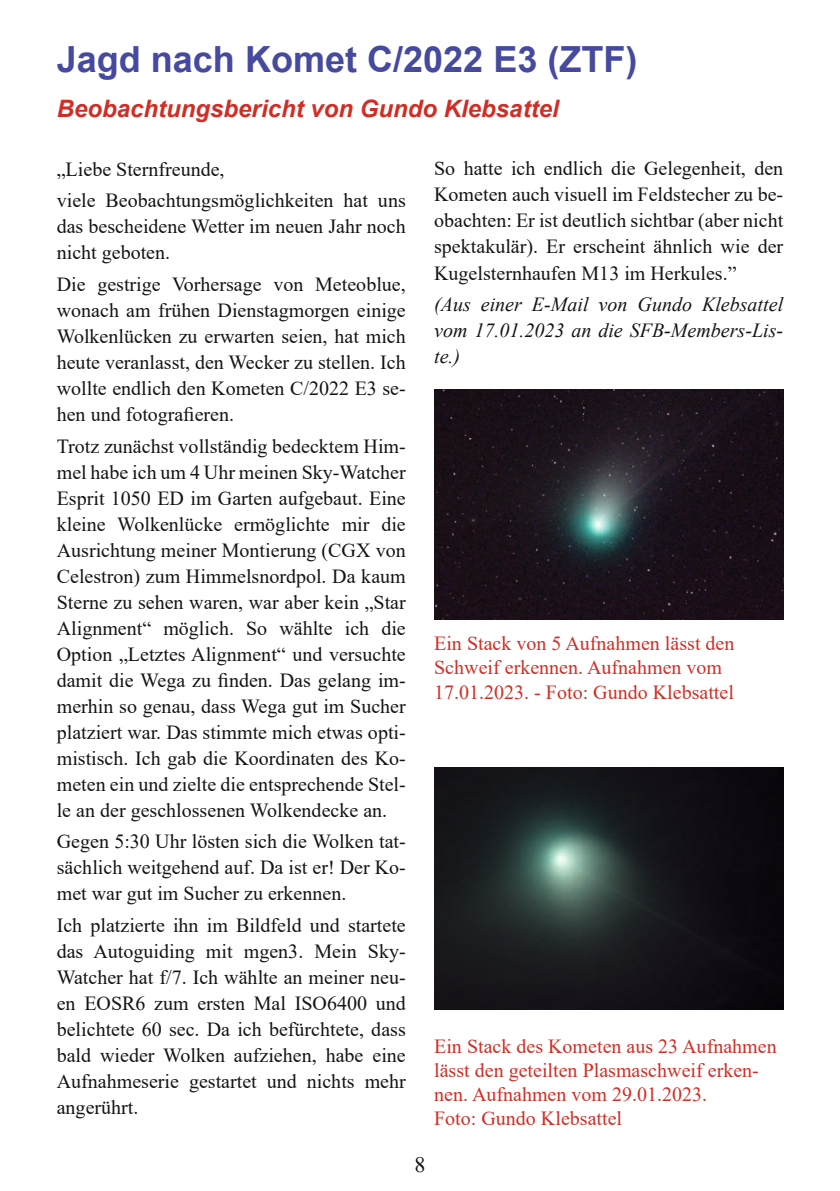
<style>
.page{position:relative;width:840px;height:1191px;background:#fff}
.page>*{position:absolute;margin:0;border:0;box-sizing:border-box;transform-origin:0 0}
.t1{font:700 36px "Arial";color:#464a9e}
.t2{font:italic 700 24px "Arial";color:#d02e25}
.t3{font:22px "Times New Roman";color:#131413}
.t4{font:20px/26px "Times New Roman";color:#131413;text-align:justify}
.t5{font:20px/24px "Times New Roman";color:#d02e25}
.t6{font:italic 20px/26px "Times New Roman";color:#131413;text-align:justify}
</style>
<div class="page">
<img style="left:434px;top:390px;width:348px;height:229px">
<img style="left:434px;top:767px;width:348px;height:242px">
<h1 class="t1" style="left:57px;top:34px;width:582px">Jagd nach Komet C/2022 E3 (ZTF)</h1>
<p class="t2" style="left:57px;top:93px;width:503px">Beobachtungsbericht von Gundo Klebsattel</p>
<p class="t4" style="left:57px;top:152px;width:350px;line-height:31.6px">„Liebe Sternfreunde,<br>viele Beobachtungsmöglichkeiten hat uns</p>
<p class="t4" style="left:57px;top:213px;width:350px">das bescheidene Wetter im neuen Jahr noch nicht geboten.</p>
<p class="t4" style="left:57px;top:270px;width:350px">Die gestrige Vorhersage von Meteoblue, wonach am frühen Dienstagmorgen einige Wolkenlücken zu erwarten seien, hat mich heute veranlasst, den Wecker zu stellen. Ich wollte endlich den Kometen C/2022 E3 se&shy;hen und fotografieren.</p>
<p class="t4" style="left:57px;top:432px;width:350px">Trotz zunächst vollständig bedecktem Him&shy;mel habe ich um 4 Uhr meinen Sky-Watcher Esprit 1050 ED im Garten aufgebaut. Eine kleine Wolkenlücke ermöglichte mir die Ausrichtung meiner Montierung (CGX von Celestron) zum Himmelsnordpol. Da kaum Sterne zu sehen waren, war aber kein „Star Alignment“ möglich. So wählte ich die Option „Letztes Alignment“ und versuchte damit die Wega zu finden. Das gelang im&shy;merhin so genau, dass Wega gut im Sucher platziert war. Das stimmte mich etwas opti&shy;mistisch. Ich gab die Koordinaten des Ko&shy;meten ein und zielte die entsprechende Stel&shy;le an der geschlossenen Wolkendecke an.</p>
<p class="t4" style="left:57px;top:828px;width:350px">Gegen 5:30 Uhr lösten sich die Wolken tat&shy;sächlich weitgehend auf. Da ist er! Der Ko&shy;met war gut im Sucher zu erkennen.</p>
<p class="t4" style="left:57px;top:911px;width:350px">Ich platzierte ihn im Bildfeld und startete das Autoguiding mit mgen3. Mein Sky-Watcher hat f/7. Ich wählte an meiner neu&shy;en EOSR6 zum ersten Mal ISO6400 und belichtete 60 sec. Da ich befürchtete, dass bald wieder Wolken aufziehen, habe eine Aufnahmeserie gestartet und nichts mehr angerührt.</p>
<p class="t4" style="left:434px;top:155px;width:350px">So hatte ich endlich die Gelegenheit, den Kometen auch visuell im Feldstecher zu be&shy;obachten: Er ist deutlich sichtbar (aber nicht spektakulär). Er erscheint ähnlich wie der Kugelsternhaufen M13 im Herkules.”</p>
<p class="t6" style="left:434px;top:291px;width:350px">(Aus einer E-Mail von Gundo Klebsattel vom 17.01.2023 an die SFB-Members-Lis&shy;te.)</p>
<p class="t5" style="left:434px;top:631px;width:301px">Ein Stack von 5 Aufnahmen lässt den<br>Schweif erkennen. Aufnahmen vom<br>17.01.2023. - Foto: Gundo Klebsattel</p>
<p class="t5" style="left:434px;top:1033px;width:344px">Ein Stack des Kometen aus 23 Aufnahmen lässt den geteilten Plasmaschweif erken&shy;nen. Aufnahmen vom 29.01.2023.<br>Foto: Gundo Klebsattel</p>
<p class="t3" style="left:414px;top:1149px;width:12px">8</p>
</div>
